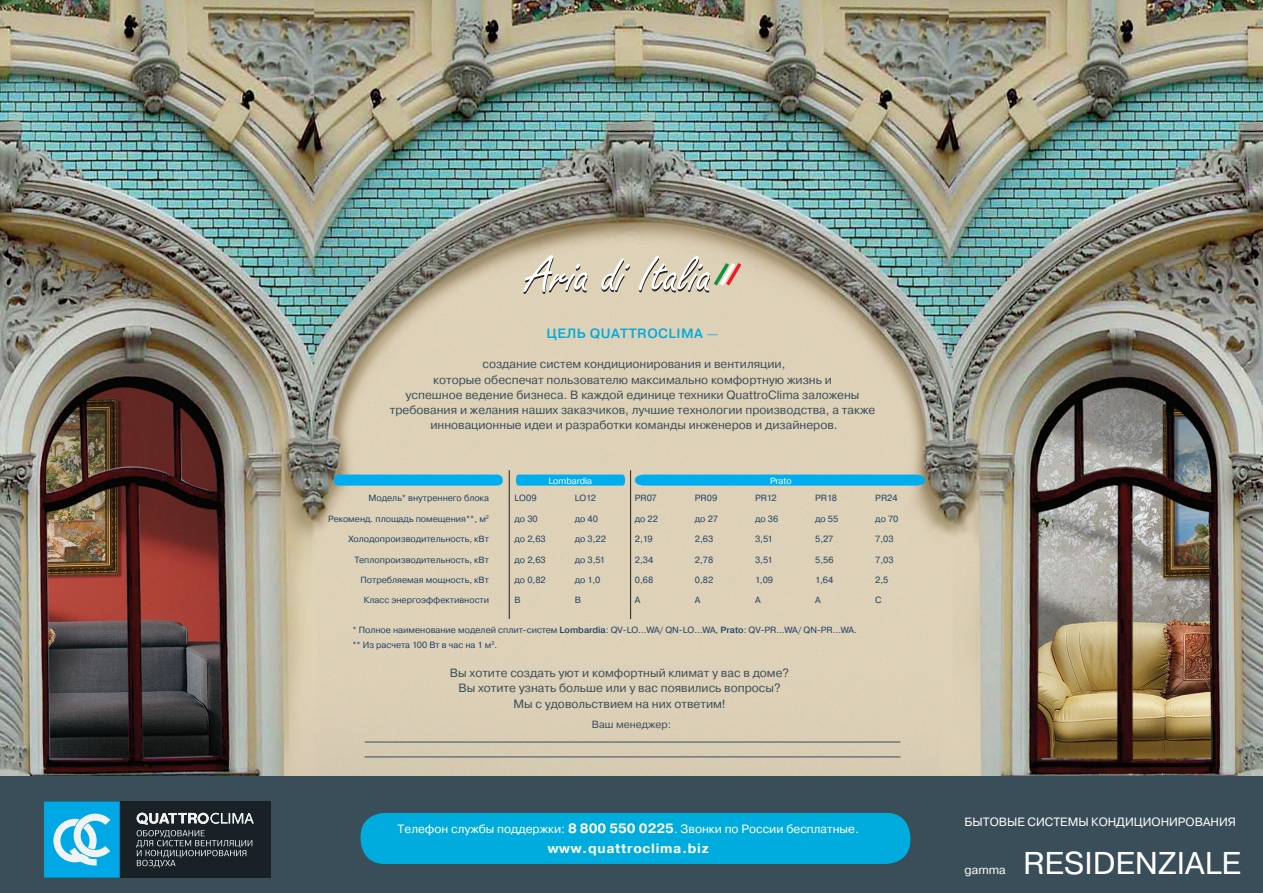
<style>
.page{position:relative;width:1263px;height:893px;background:#fff}
.page>*{position:absolute;margin:0;border:0;box-sizing:border-box;transform-origin:0 0}
.t1{font:31.5px "Pragmatica";color:#fff}
.Default{font:700 13.5px "Pragmatica";letter-spacing:.05em;color:#fff}
.Default-2{font:500 13.5px "Pragmatica";letter-spacing:.035em;color:#00acdd}
.Default-3{font:12px "Pragmatica";color:#3a4e59}
.Default-4{font:12px "Pragmatica";color:#fff}
.Default-5{font:10.5px "Pragmatica";color:#3a4e59}
.таблица{font:9px "Pragmatica";color:#1f4266}
.таблица-2{font:9px "Pragmatica";color:#fff}
.s1{font-weight:400;font-size:12px;color:#00aeef}
.s2{font-weight:500}
.s3{font-weight:700;font-size:13.5px}
</style>
<div class="page">
<img style="left:0;top:0;width:1263px;height:776px">
<div style="left:316px;top:776px;width:631px;height:117px;background:#3a4e59"></div>
<div style="left:361px;top:813px;width:549px;height:51px;background:#00acdd;border-radius:24px"></div>
<hr style="left:365px;top:742px;width:535px;height:1px;background:#3a4e59">
<hr style="left:365px;top:756px;width:535px;height:1px;background:#3a4e59">
<hr style="left:509px;top:470px;width:1px;height:149px;background:#231f20">
<hr style="left:630px;top:470px;width:1px;height:149px;background:#231f20">
<svg style="left:516px;top:475px;width:109px;height:11px"></svg>
<svg style="left:523px;top:255px;width:64px;height:39px"></svg>
<svg style="left:601px;top:258px;width:29px;height:34px"></svg>
<svg style="left:639px;top:256px;width:103px;height:37px;background:#cfc5b2"></svg>
<svg style="left:635px;top:475px;width:290px;height:11px;background:#09afec"></svg>
<div style="left:334px;top:475px;width:169px;height:11px;background:#00aeef;border-radius:5px"></div>
<div style="left:923px;top:776px;width:340px;height:117px;background:#3a4e59"></div>
<div style="left:0;top:776px;width:339px;height:117px;background:#3a4e59"></div>
<div style="left:44px;top:801px;width:226px;height:77px;background:#192126"></div>
<svg style="left:44px;top:801px;width:76px;height:77px;background:#39b8e5"></svg>
<svg style="left:136px;top:813px;width:118px;height:55px"></svg>
<p class="Default-2" style="left:547px;top:325px;width:173px">ЦЕЛЬ QUATTROCLIMA <span class="s1">—</span></p>
<p class="Default-3" style="left:482px;top:357px;width:304px">создание систем кондиционирования и вентиляции,</p>
<p class="Default-3" style="left:433px;top:372px;width:400px">которые обеспечат пользователю максимально комфортную жизнь и</p>
<p class="Default-3" style="left:406px;top:387px;width:455px">успешное ведение бизнеса. В каждой единице техники QuattroClima заложены</p>
<p class="Default-3" style="left:390px;top:402px;width:487px">требования и желания наших заказчиков, лучшие технологии производства, а также</p>
<p class="Default-3" style="left:430px;top:417px;width:409px">инновационные идеи и разработки команды инженеров и дизайнеров.</p>
<p class="таблица-2" style="left:548px;top:475px;width:45px">Lombardia</p>
<p class="таблица-2" style="left:770px;top:475px;width:23px">Prato</p>
<p class="таблица" style="left:368px;top:493px;width:122px">Модель* внутреннего блока</p>
<p class="таблица" style="left:514px;top:493px;width:24px">LO09</p>
<p class="таблица" style="left:575px;top:493px;width:23px">LO12</p>
<p class="таблица" style="left:635px;top:493px;width:24px">PR07</p>
<p class="таблица" style="left:695px;top:493px;width:24px">PR09</p>
<p class="таблица" style="left:755px;top:493px;width:23px">PR12</p>
<p class="таблица" style="left:815px;top:493px;width:23px">PR18</p>
<p class="таблица" style="left:875px;top:493px;width:24px">PR24</p>
<p class="таблица" style="left:328px;top:513px;width:162px">Рекоменд. площадь помещения**, м<sup>2</sup></p>
<p class="таблица" style="left:514px;top:513px;width:25px">до 30</p>
<p class="таблица" style="left:575px;top:513px;width:25px">до 40</p>
<p class="таблица" style="left:635px;top:513px;width:25px">до 22</p>
<p class="таблица" style="left:695px;top:513px;width:25px">до 27</p>
<p class="таблица" style="left:755px;top:513px;width:25px">до 36</p>
<p class="таблица" style="left:815px;top:513px;width:25px">до 55</p>
<p class="таблица" style="left:875px;top:513px;width:25px">до 70</p>
<p class="таблица" style="left:348px;top:533px;width:142px">Холодопроизводительность, кВт</p>
<p class="таблица" style="left:514px;top:533px;width:33px">до 2,63</p>
<p class="таблица" style="left:575px;top:533px;width:33px">до 3,22</p>
<p class="таблица" style="left:635px;top:533px;width:19px">2,19</p>
<p class="таблица" style="left:695px;top:533px;width:20px">2,63</p>
<p class="таблица" style="left:755px;top:533px;width:19px">3,51</p>
<p class="таблица" style="left:815px;top:533px;width:20px">5,27</p>
<p class="таблица" style="left:875px;top:533px;width:20px">7,03</p>
<p class="таблица" style="left:354px;top:554px;width:136px">Теплопроизводительность, кВт</p>
<p class="таблица" style="left:514px;top:554px;width:33px">до 2,63</p>
<p class="таблица" style="left:575px;top:554px;width:32px">до 3,51</p>
<p class="таблица" style="left:635px;top:554px;width:20px">2,34</p>
<p class="таблица" style="left:695px;top:554px;width:20px">2,78</p>
<p class="таблица" style="left:755px;top:554px;width:19px">3,51</p>
<p class="таблица" style="left:815px;top:554px;width:20px">5,56</p>
<p class="таблица" style="left:875px;top:554px;width:20px">7,03</p>
<p class="таблица" style="left:360px;top:574px;width:130px">Потребляемая мощность, кВт</p>
<p class="таблица" style="left:514px;top:574px;width:33px">до 0,82</p>
<p class="таблица" style="left:575px;top:574px;width:27px">до 1,0</p>
<p class="таблица" style="left:635px;top:574px;width:20px">0,68</p>
<p class="таблица" style="left:695px;top:574px;width:20px">0,82</p>
<p class="таблица" style="left:755px;top:574px;width:20px">1,09</p>
<p class="таблица" style="left:815px;top:574px;width:20px">1,64</p>
<p class="таблица" style="left:875px;top:574px;width:15px">2,5</p>
<p class="таблица" style="left:364px;top:595px;width:127px">Класс энергоэффективности</p>
<p class="таблица" style="left:514px;top:595px;width:8px">B</p>
<p class="таблица" style="left:575px;top:595px;width:8px">B</p>
<p class="таблица" style="left:635px;top:595px;width:7px">А</p>
<p class="таблица" style="left:695px;top:595px;width:7px">А</p>
<p class="таблица" style="left:755px;top:595px;width:7px">А</p>
<p class="таблица" style="left:815px;top:595px;width:7px">А</p>
<p class="таблица" style="left:875px;top:595px;width:8px">С</p>
<p class="таблица" style="left:352px;top:625px;width:506px">* Полное наименование моделей сплит-систем <span class="s2">Lombardia</span>: QV-LO…WA/ QN-LO…WA, <span class="s2">Prato</span>: QV-PR…WA/ QN-PR…WA.</p>
<p class="таблица" style="left:352px;top:640px;width:146px">** Из расчета 100 Вт в час на 1 м<sup>2</sup>.</p>
<p class="Default-3" style="left:450px;top:666px;width:341px">Вы хотите создать уют и комфортный климат у вас в доме?</p>
<p class="Default-3" style="left:458px;top:681px;width:324px">Вы хотите узнать больше или у вас появились вопросы?</p>
<p class="Default-3" style="left:513px;top:696px;width:214px">Мы с удовольствием на них ответим!</p>
<p class="Default-5" style="left:592px;top:718px;width:81px">Ваш менеджер:</p>
<p class="Default-4" style="left:398px;top:822px;width:463px">Телефон службы поддержки: <span class="s3">8 800 550 0225</span>. Звонки по России бесплатные.</p>
<p class="Default" style="left:548px;top:839px;width:162px">www.quattroclima.biz</p>
<p class="Default-4" style="left:964px;top:814px;width:273px">БЫТОВЫЕ СИСТЕМЫ КОНДИЦИОНИРОВАНИЯ</p>
<p class="Default-4" style="left:964px;top:863px;width:43px">gamma</p>
<p class="t1" style="left:1023px;top:844px;width:219px">RESIDENZIALE</p>
</div>
